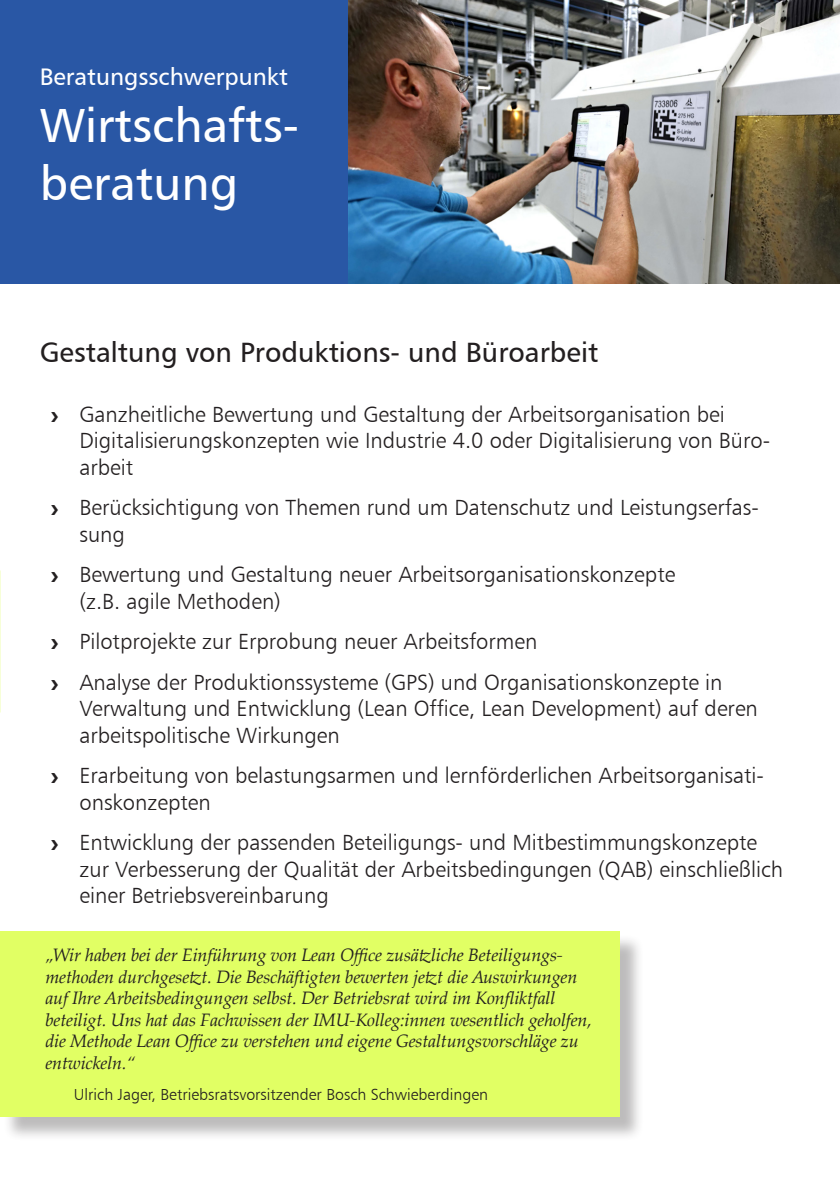
<style>
.page{position:relative;width:840px;height:1191px;background:#fff}
.page>*{position:absolute;margin:0;border:0;box-sizing:border-box;transform-origin:0 0}
.t1{font:48px/57.6px "Humanist 777 BT Roman B";color:#fff}
.Überschrift_1{font:28px "Humanist 777 BT Roman B";color:#231f20}
.t2{font:24px "Humanist 777 BT Roman B";color:#fff}
.t3{font:22px/26.4px "Humanist 777 BT Light B";color:#231f20}
.t4{font:italic 18px/21.6px "Palatino Linotype";letter-spacing:-.01em;color:#231f20}
.t5{font:16px "Humanist 777 BT Light B";color:#231f20}
.s1{font-family:"Gill Sans";font-weight:700}
</style>
<div class="page">
<div style="left:0;top:0;width:348px;height:283px;background:#2957a5"></div>
<div style="left:3px;top:933px;width:640px;height:208px;background:#231f20;opacity:.3"></div>
<div style="left:0;top:930px;width:618px;height:186px;background:#e1ff64"></div>
<img style="left:348px;top:0;width:491px;height:283px">
<p class="t2" style="left:40px;top:61px;width:249px">Beratungsschwerpunkt</p>
<p class="t1" style="left:40px;top:96px;width:261px">Wirtschafts&shy;beratung</p>
<p class="Überschrift_1" style="left:40px;top:334px;width:559px">Gestaltung von Produktions- und Büroarbeit</p>
<p class="t3" style="left:79px;top:401px;width:691px;text-indent:-28px"><span class="s1">›</span> Ganzheitliche Bewertung und Gestaltung der Arbeitsorganisation bei<br>Digitalisierungskonzepten wie Industrie 4.0 oder Digitalisierung von Büro&shy;arbeit</p>
<p class="t3" style="left:79px;top:494px;width:680px;text-indent:-28px"><span class="s1">›</span> Berücksichtigung von Themen rund um Datenschutz und Leistungserfas&shy;sung</p>
<p class="t3" style="left:79px;top:561px;width:597px;text-indent:-28px"><span class="s1">›</span> Bewertung und Gestaltung neuer Arbeitsorganisationskonzepte (z.B. agile Methoden)</p>
<p class="t3" style="left:51px;top:628px;width:487px"><span class="s1">›</span> Pilotprojekte zur Erprobung neuer Arbeitsformen</p>
<p class="t3" style="left:79px;top:669px;width:679px;text-indent:-28px"><span class="s1">›</span> Analyse der Produktionssysteme (GPS) und Organisationskonzepte in<br>Verwaltung und Entwicklung (Lean Office, Lean Development) auf deren arbeitspolitische Wirkungen</p>
<p class="t3" style="left:79px;top:762px;width:685px;text-indent:-28px"><span class="s1">›</span> Erarbeitung von belastungsarmen und lernförderlichen Arbeitsorganisati&shy;onskonzepten</p>
<p class="t3" style="left:79px;top:829px;width:705px;text-indent:-28px"><span class="s1">›</span> Entwicklung der passenden Beteiligungs- und Mitbestimmungskonzepte zur Verbesserung der Qualität der Arbeitsbedingungen (QAB) einschließlich einer Betriebsvereinbarung</p>
<p class="t4" style="left:45px;top:943px;width:547px">„Wir haben bei der Einführung von Lean Office zusätzliche Beteiligungs&shy;methoden durchgesetzt. Die Beschäftigten bewerten jetzt die Auswirkungen auf Ihre Arbeitsbedingungen selbst. Der Betriebsrat wird im Konfliktfall beteiligt. Uns hat das Fachwissen der IMU-Kolleg:innen wesentlich geholfen, die Methode Lean Office zu verstehen und eigene Gestaltungsvorschläge zu entwickeln.“</p>
<p class="t5" style="left:74px;top:1084px;width:415px">Ulrich Jager, Betriebsratsvorsitzender Bosch Schwieberdingen</p>
</div>
